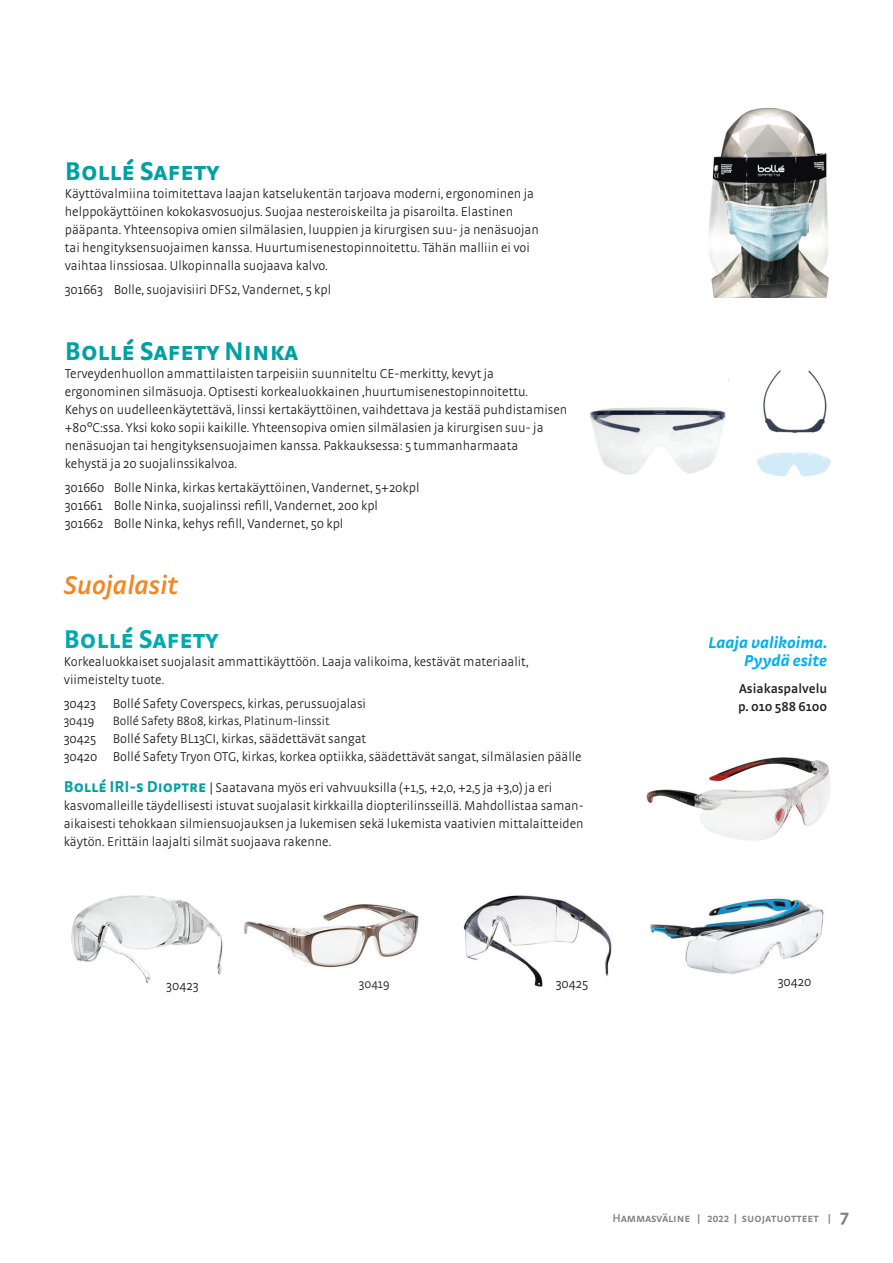
<style>
.page{position:relative;width:893px;height:1263px;background:#fff}
.page>*{position:absolute;margin:0;border:0;box-sizing:border-box;transform-origin:0 0}
.t1{font:700 27px "Strada SC";color:#00a0a3}
.t2{font:700 27px "Strada SC";color:#00aaad}
.t3{font:italic 600 27px "Strada";color:#f58520}
.t4{font:italic 700 16.5px/18px "Strada";color:#00aeef;text-align:right}
.t5{font:300 13.5px/18px "Strada";color:#231f20}
.t6{font:600 13.5px/18px "Strada";color:#231f20}
.t7{font:300 12.75px "Strada";color:#231f20}
.t8{font:600 12px "Strada SC";color:#808285}
.s1{font-family:"Strada SC";font-weight:700;font-size:16.5px;color:#00a0a3}
.s2{font-family:"Strada";font-weight:700;font-size:18px}
</style>
<div class="page">
<img style="left:709px;top:108px;width:120px;height:189px">
<img style="left:589px;top:407px;width:137px;height:68px">
<img style="left:757px;top:370px;width:74px;height:107px">
<img style="left:646px;top:757px;width:185px;height:84px">
<img style="left:650px;top:897px;width:174px;height:77px">
<img style="left:71px;top:895px;width:152px;height:88px">
<img style="left:463px;top:895px;width:149px;height:92px">
<img style="left:243px;top:904px;width:176px;height:64px">
<h1 class="t1" style="left:65px;top:155px;width:156px">Bollé Safety</h1>
<p class="t5" style="left:65px;top:184px;width:476px">Käyttövalmiina toimitettava laajan katselukentän tarjoava moderni, ergonominen ja helppokäyttöinen kokokasvosuojus. Suojaa nesteroiskeilta ja pisaroilta. Elastinen pääpanta. Yhteensopiva omien silmälasien, luuppien ja kirurgisen suu- ja nenäsuojan tai hengityksensuojaimen kanssa. Huurtumisenestopinnoitettu. Tähän malliin ei voi vaihtaa linssiosaa. Ulkopinnalla suojaava kalvo.</p>
<p class="t5" style="left:65px;top:280px;width:268px">301663 Bolle, suojavisiiri DFS2, Vandernet, 5 kpl</p>
<h1 class="t1" style="left:65px;top:335px;width:235px">Bollé Safety Ninka</h1>
<p class="t5" style="left:65px;top:364px;width:504px">Terveydenhuollon ammattilaisten tarpeisiin suunniteltu CE-merkitty, kevyt ja ergonominen silmäsuoja. Optisesti korkealuokkainen ,huurtumisenestopinnoitettu.<br>Kehys on uudelleenkäytettävä, linssi kertakäyttöinen, vaihdettava ja kestää puhdistamisen +80°C:ssa. Yksi koko sopii kaikille. Yhteensopiva omien silmälasien ja kirurgisen suu- ja nenäsuojan tai hengityksensuojaimen kanssa. Pakkauksessa: 5 tummanharmaata<br>kehystä ja 20 suojalinssikalvoa.</p>
<p class="t5" style="left:65px;top:478px;width:356px">301660 Bolle Ninka, kirkas kertakäyttöinen, Vandernet, 5+20kpl<br>301661 Bolle Ninka, suojalinssi refill, Vandernet, 200 kpl<br>301662 Bolle Ninka, kehys refill, Vandernet, 50 kpl</p>
<h1 class="t3" style="left:64px;top:569px;width:116px">Suojalasit</h1>
<h1 class="t2" style="left:64px;top:623px;width:156px">Bollé Safety</h1>
<p class="t5" style="left:64px;top:652px;width:467px">Korkealuokkaiset suojalasit ammattikäyttöön. Laaja valikoima, kestävät materiaalit, viimeistelty tuote.</p>
<p class="t5" style="left:64px;top:694px;width:304px">30423 Bollé Safety Coverspecs, kirkas, perussuojalasi</p>
<p class="t7" style="left:64px;top:713px;width:32px">30419</p>
<p class="t7" style="left:113px;top:713px;width:218px">Bollé Safety B808, kirkas, Platinum-linssit</p>
<p class="t5" style="left:64px;top:729px;width:519px">30425 Bollé Safety BL13CI, kirkas, säädettävät sangat<br>30420 Bollé Safety Tryon OTG, kirkas, korkea optiikka, säädettävät sangat, silmälasien päälle</p>
<p class="t5" style="left:64px;top:778px;width:521px"><span class="s1">Bollé IRI-s Dioptre</span> | Saatavana myös eri vahvuuksilla (+1,5, +2,0, +2,5 ja +3,0) ja eri kasvomalleille täydellisesti istuvat suojalasit kirkkailla diopterilinsseillä. Mahdollistaa saman&shy;aikaisesti tehokkaan silmiensuojauksen ja lukemisen sekä lukemista vaativien mittalaitteiden käytön. Erittäin laajalti silmät suojaava rakenne.</p>
<p class="t4" style="left:708px;top:633px;width:120px">Laaja valikoima.<br>Pyydä esite</p>
<p class="t6" style="left:738px;top:679px;width:91px">Asiakaspalvelu p. 010 588 6100</p>
<p class="t5" style="left:166px;top:976px;width:34px">30423</p>
<p class="t7" style="left:359px;top:976px;width:32px">30419</p>
<p class="t5" style="left:556px;top:974px;width:34px">30425</p>
<p class="t5" style="left:778px;top:973px;width:35px">30420</p>
<p class="t8" style="left:613px;top:1211px;width:238px">Hammasväline | 2022 | suojatuotteet | <span class="s2">7</span></p>
</div>
